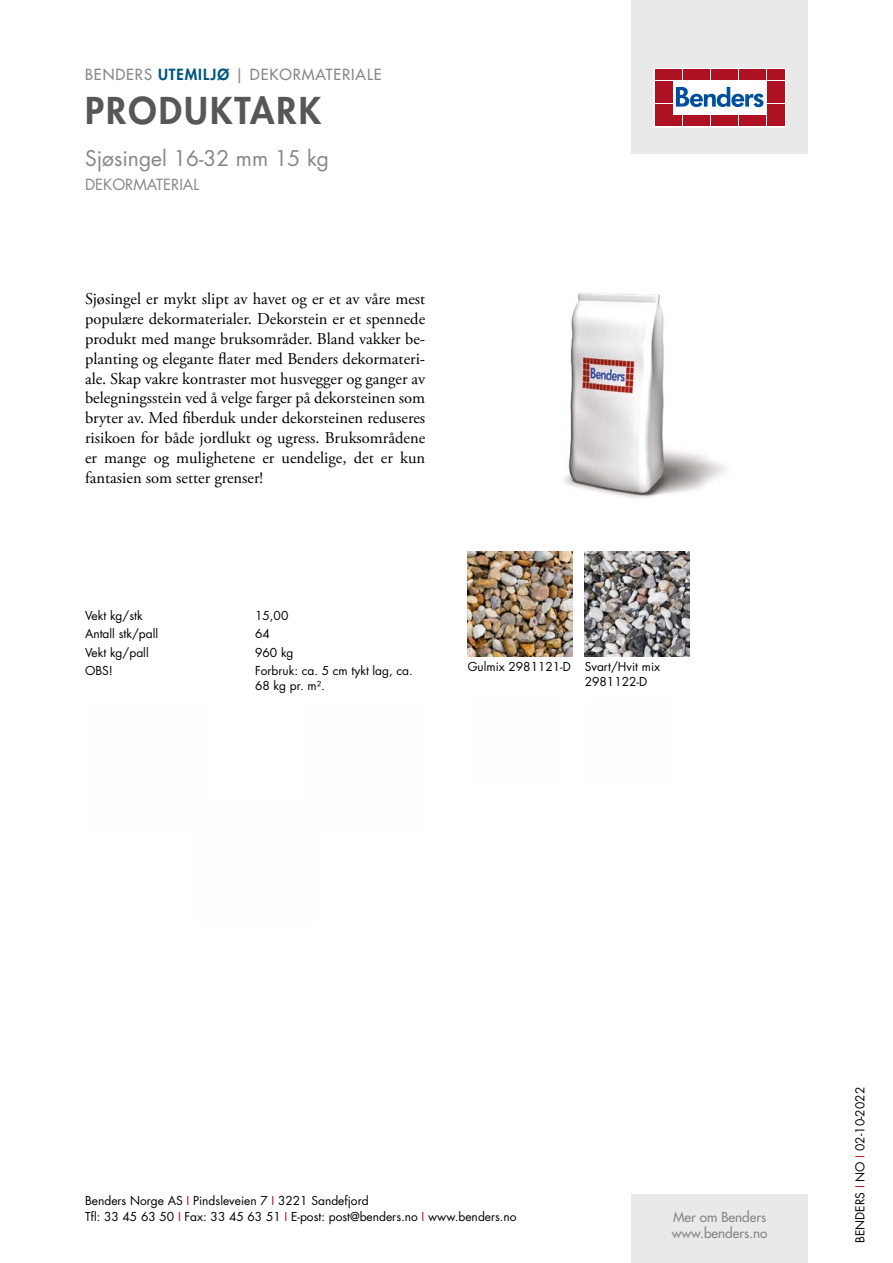
<style>
.page{position:relative;width:893px;height:1263px;background:#fff}
.page>*{position:absolute;margin:0;border:0;box-sizing:border-box;transform-origin:0 0}
.t1{font:800 36px "Futura Std";letter-spacing:.06em;color:#575756}
.t2{font:21px "Futura Std";color:#878787}
.t3{font:16.5px/19.8px "Adobe Garamond Pro";color:#000;text-align:justify}
.t4{font:500 15px "Futura Std";letter-spacing:.06em;color:#878787}
.t5{font:15px "Futura Std";color:#878787}
.t6{font:500 13.5px/16.2px "Futura Std";color:#878787}
.t7{font:12px/14.4px "Futura Std";color:#000}
.s1{font-weight:800;color:#00577c}
.s2{color:#ae1122}
</style>
<div class="page">
<div style="left:631px;top:0;width:177px;height:153px;background:#e9e9e9"></div>
<div style="left:631px;top:1195px;width:177px;height:68px;background:#e9e9e9"></div>
<svg style="left:656px;top:70px;width:128px;height:55px;background:#ebc5ca"></svg>
<div style="left:654px;top:68px;width:132px;height:59px;border:1px solid #fff"></div>
<div style="left:655px;top:70px;width:8px;height:10px;background:#ae1122"></div>
<div style="left:664px;top:70px;width:8px;height:10px;background:#ae1122"></div>
<div style="left:655px;top:81px;width:8px;height:10px;background:#ae1122"></div>
<div style="left:664px;top:81px;width:8px;height:10px;background:#ae1122"></div>
<div style="left:655px;top:93px;width:8px;height:10px;background:#ae1122"></div>
<div style="left:664px;top:93px;width:8px;height:10px;background:#ae1122"></div>
<div style="left:655px;top:104px;width:8px;height:11px;background:#ae1122"></div>
<div style="left:664px;top:104px;width:8px;height:11px;background:#ae1122"></div>
<div style="left:655px;top:116px;width:8px;height:10px;background:#ae1122"></div>
<div style="left:664px;top:116px;width:8px;height:10px;background:#ae1122"></div>
<div style="left:674px;top:70px;width:8px;height:10px;background:#ae1122"></div>
<div style="left:683px;top:70px;width:8px;height:10px;background:#ae1122"></div>
<div style="left:692px;top:70px;width:8px;height:10px;background:#ae1122"></div>
<div style="left:702px;top:70px;width:8px;height:10px;background:#ae1122"></div>
<div style="left:711px;top:70px;width:8px;height:10px;background:#ae1122"></div>
<div style="left:720px;top:70px;width:8px;height:10px;background:#ae1122"></div>
<div style="left:730px;top:70px;width:8px;height:10px;background:#ae1122"></div>
<div style="left:739px;top:70px;width:8px;height:10px;background:#ae1122"></div>
<div style="left:748px;top:70px;width:8px;height:10px;background:#ae1122"></div>
<div style="left:758px;top:70px;width:8px;height:10px;background:#ae1122"></div>
<div style="left:674px;top:116px;width:8px;height:10px;background:#ae1122"></div>
<div style="left:683px;top:116px;width:8px;height:10px;background:#ae1122"></div>
<div style="left:692px;top:116px;width:8px;height:10px;background:#ae1122"></div>
<div style="left:702px;top:116px;width:8px;height:10px;background:#ae1122"></div>
<div style="left:711px;top:116px;width:8px;height:10px;background:#ae1122"></div>
<div style="left:720px;top:116px;width:8px;height:10px;background:#ae1122"></div>
<div style="left:730px;top:116px;width:8px;height:10px;background:#ae1122"></div>
<div style="left:739px;top:116px;width:8px;height:10px;background:#ae1122"></div>
<div style="left:748px;top:116px;width:8px;height:10px;background:#ae1122"></div>
<div style="left:758px;top:116px;width:8px;height:10px;background:#ae1122"></div>
<div style="left:767px;top:70px;width:8px;height:10px;background:#ae1122"></div>
<div style="left:776px;top:70px;width:8px;height:10px;background:#ae1122"></div>
<div style="left:767px;top:81px;width:8px;height:10px;background:#ae1122"></div>
<div style="left:776px;top:81px;width:8px;height:10px;background:#ae1122"></div>
<div style="left:767px;top:93px;width:8px;height:10px;background:#ae1122"></div>
<div style="left:776px;top:93px;width:8px;height:10px;background:#ae1122"></div>
<div style="left:767px;top:104px;width:8px;height:11px;background:#ae1122"></div>
<div style="left:776px;top:104px;width:8px;height:11px;background:#ae1122"></div>
<div style="left:767px;top:116px;width:8px;height:10px;background:#ae1122"></div>
<div style="left:776px;top:116px;width:8px;height:10px;background:#ae1122"></div>
<svg style="left:676px;top:87px;width:87px;height:20px;background:#89add2"></svg>
<img style="left:564px;top:293px;width:162px;height:205px">
<img style="left:468px;top:552px;width:105px;height:105px">
<img style="left:585px;top:552px;width:105px;height:105px">
<p class="t4" style="left:85px;top:65px;width:298px">BENDERS <span class="s1">UTEMILJØ</span> | DEKORMATERIALE</p>
<h1 class="t1" style="left:85px;top:87px;width:238px">PRODUKTARK</h1>
<p class="t2" style="left:85px;top:144px;width:246px">Sjøsingel 16-32 mm 15 kg</p>
<p class="t5" style="left:85px;top:175px;width:116px">DEKORMATERIAL</p>
<p class="t3" style="left:85px;top:290px;width:342px">Sjøsingel er mykt slipt av havet og er et av våre mest populære dekormaterialer. Dekorstein er et spennede produkt med mange bruksområder. Bland vakker be&shy;planting og elegante flater med Benders dekormateri&shy;ale. Skap vakre kontraster mot husvegger og ganger av belegningsstein ved å velge farger på dekorsteinen som bryter av. Med fiberduk under dekorsteinen reduseres risikoen for både jordlukt og ugress. Bruksområdene er mange og mulighetene er uendelige, det er kun fantasien som setter grenser!</p>
<p class="t7" style="left:85px;top:608px;width:59px">Vekt kg/stk</p>
<p class="t7" style="left:255px;top:608px;width:35px">15,00</p>
<p class="t7" style="left:85px;top:627px;width:75px">Antall stk/pall</p>
<p class="t7" style="left:255px;top:627px;width:16px">64</p>
<p class="t7" style="left:85px;top:645px;width:65px">Vekt kg/pall</p>
<p class="t7" style="left:255px;top:645px;width:40px">960 kg</p>
<p class="t7" style="left:85px;top:664px;width:29px">OBS!</p>
<p class="t7" style="left:255px;top:664px;width:159px">Forbruk: ca. 5 cm tykt lag, ca.<br>68 kg pr. m².</p>
<p class="t7" style="left:585px;top:660px;width:77px;text-indent:-117px">Gulmix 2981121-D Svart/Hvit mix<br>2981122-D</p>
<p class="t7" style="left:85px;top:1192px;width:433px;line-height:16.5px">Benders Norge AS <span class="s2">I</span> Pindsleveien 7 <span class="s2">I</span> 3221 Sandefjord<br>Tfl: 33 45 63 50 <span class="s2">I</span> Fax: 33 45 63 51 <span class="s2">I</span> E-post: post@benders.no <span class="s2">I</span> www.benders.no</p>
<p class="t6" style="left:672px;top:1209px;width:97px">Mer om Benders www.benders.no</p>
<p class="t7" style="left:853px;top:1243px;width:157px;rotate:-90deg">BENDERS <span class="s2">I</span> NO <span class="s2">I</span> 02-10-2022</p>
</div>
